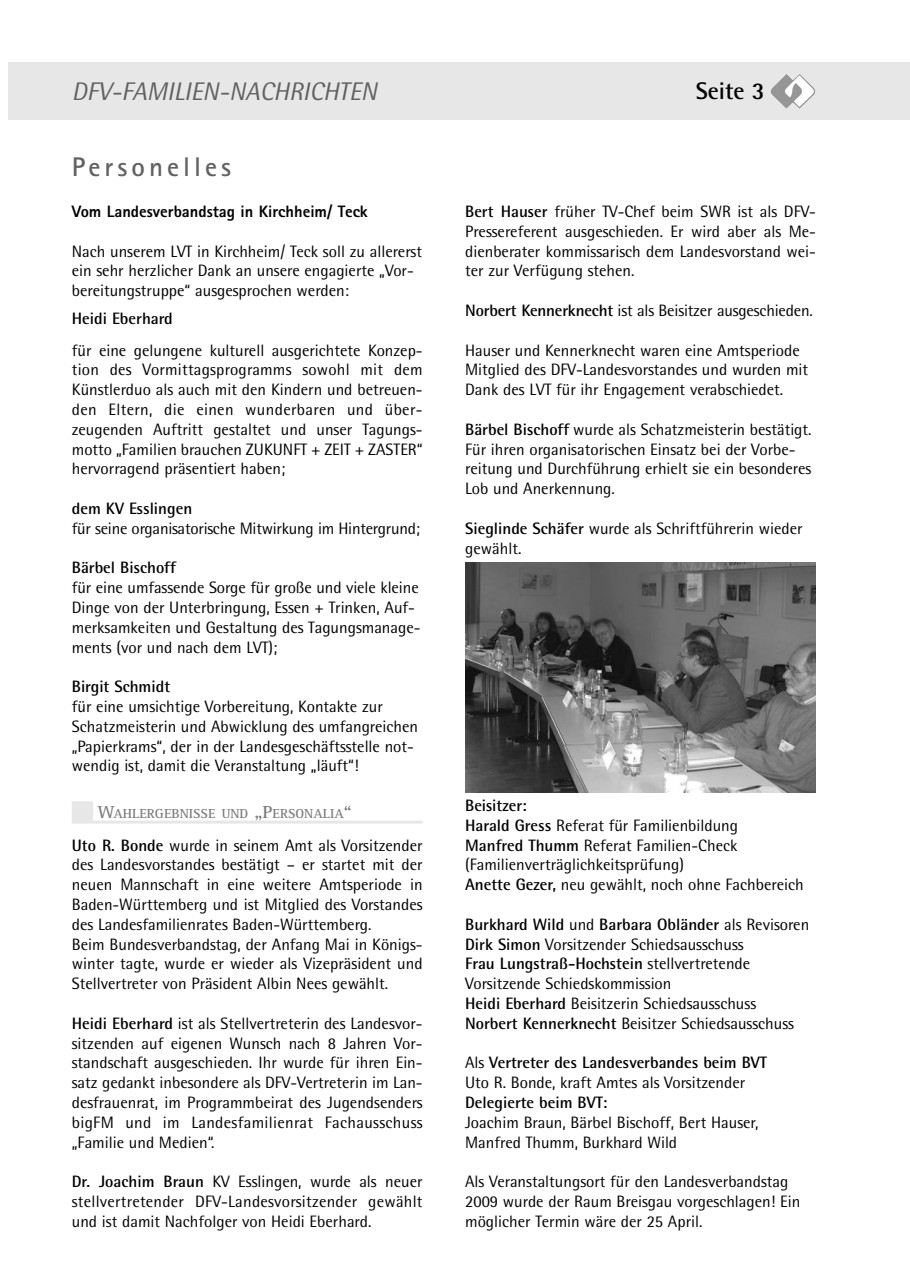
<style>
.page{position:relative;width:910px;height:1280px;background:#fff}
.page>*{position:absolute;margin:0;border:0;box-sizing:border-box;transform-origin:0 0}
.t1{font:700 27px "Rotis Sans Serif";letter-spacing:.15em;color:#626262}
.t2{font:italic 25.5px "Rotis Semi Sans";color:#626262}
.t3{font:700 24px "Rotis Semi Sans";color:#000}
.t4{font:16.5px/19.8px "Rotis Semi Sans";color:#000}
.t5{font:700 16.5px "Rotis Semi Sans";color:#000}
.t6{font:800 16.5px "Rotis Sans Serif";color:#000}
.t7{font:700 13.5px "Rotis Serif";color:#7d7d7d}
.s1{font-size:18px}
.s2{font-weight:700}
</style>
<div class="page">
<div style="left:8px;top:63px;width:901px;height:57px;background:#e7e7e7"></div>
<img style="left:771px;top:74px;width:44px;height:35px">
<div style="left:72px;top:801px;width:21px;height:21px;background:#e7e7e7"></div>
<hr style="left:72px;top:821px;width:351px;height:3px;background:#e7e7e7">
<img style="left:465px;top:562px;width:351px;height:230px">
<h2 class="t2" style="left:72px;top:76px;width:307px">DFV-FAMILIEN-NACHRICHTEN</h2>
<h3 class="t3" style="left:696px;top:76px;width:71px">Seite 3</h3>
<h1 class="t1" style="left:72px;top:150px;width:161px">Personelles</h1>
<p class="t6" style="left:72px;top:201px;width:298px">Vom Landesverbandstag in Kirchheim/ Teck</p>
<p class="t4" style="left:72px;top:241px;width:352px">Nach unserem LVT in Kirchheim/ Teck soll zu allererst ein sehr herzlicher Dank an unsere engagierte „Vor&shy;bereitungstruppe“ ausgesprochen werden:</p>
<p class="t5" style="left:72px;top:309px;width:103px">Heidi Eberhard</p>
<p class="t4" style="left:72px;top:340px;width:352px;text-align:justify">für eine gelungene kulturell ausgerichtete Konzep&shy;tion des Vormittagsprogramms sowohl mit dem Künstlerduo als auch mit den Kindern und betreuen&shy;den Eltern, die einen wunderbaren und über&shy;zeugenden Auftritt gestaltet und unser Tagungs&shy;motto „Familien brauchen ZUKUNFT + ZEIT + ZASTER“ hervorragend präsentiert haben;</p>
<p class="t5" style="left:72px;top:498px;width:122px">dem KV Esslingen</p>
<p class="t4" style="left:72px;top:518px;width:350px">für seine organisatorische Mitwirkung im Hintergrund;</p>
<p class="t5" style="left:72px;top:558px;width:106px">Bärbel Bischoff</p>
<p class="t4" style="left:72px;top:577px;width:350px">für eine umfassende Sorge für große und viele kleine Dinge von der Unterbringung, Essen + Trinken, Auf&shy;merksamkeiten und Gestaltung des Tagungsmanage&shy;ments (vor und nach dem LVT);</p>
<p class="t5" style="left:72px;top:676px;width:100px">Birgit Schmidt</p>
<p class="t4" style="left:72px;top:696px;width:348px">für eine umsichtige Vorbereitung, Kontakte zur Schatzmeisterin und Abwicklung des umfangreichen „Papierkrams“, der in der Landesgeschäftsstelle not&shy;wendig ist, damit die Veranstaltung „läuft“!</p>
<p class="t7" style="left:97px;top:806px;width:256px"><span class="s1">W</span>AHLERGEBNISSE UND <span class="s1">„P</span>ERSONALIA<span class="s1">“</span></p>
<p class="t4" style="left:72px;top:835px;width:352px"><span class="s2">Uto R. Bonde</span> wurde in seinem Amt als Vorsitzender des Landesvorstandes bestätigt – er startet mit der neuen Mannschaft in eine weitere Amtsperiode in Baden-Württemberg und ist Mitglied des Vorstandes des Landesfamilienrates Baden-Württemberg.<br>Beim Bundesverbandstag, der Anfang Mai in Königs&shy;winter tagte, wurde er wieder als Vizepräsident und Stellvertreter von Präsident Albin Nees gewählt.</p>
<p class="t4" style="left:72px;top:1013px;width:352px;text-align:justify"><span class="s2">Heidi Eberhard</span> ist als Stellvertreterin des Landesvor&shy;sitzenden auf eigenen Wunsch nach 8 Jahren Vor&shy;standschaft ausgeschieden. Ihr wurde für ihren Ein&shy;satz gedankt inbesondere als DFV-Vertreterin im Lan&shy;desfrauenrat, im Programmbeirat des Jugendsenders bigFM und im Landesfamilienrat Fachausschuss „Familie und Medien“.</p>
<p class="t4" style="left:72px;top:1171px;width:352px;text-align:justify"><span class="s2">Dr. Joachim Braun</span> KV Esslingen, wurde als neuer stellvertretender DFV-Landesvorsitzender gewählt und ist damit Nachfolger von Heidi Eberhard.</p>
<p class="t4" style="left:465px;top:201px;width:352px;text-align:justify"><span class="s2">Bert Hauser</span> früher TV-Chef beim SWR ist als DFV-Pressereferent ausgeschieden. Er wird aber als Me&shy;dienberater kommissarisch dem Landesvorstand wei&shy;ter zur Verfügung stehen.</p>
<p class="t4" style="left:465px;top:300px;width:349px"><span class="s2">Norbert Kennerknecht</span> ist als Beisitzer ausgeschieden.</p>
<p class="t4" style="left:465px;top:340px;width:345px">Hauser und Kennerknecht waren eine Amtsperiode<br>Mitglied des DFV-Landesvorstandes und wurden mit<br>Dank des LVT für ihr Engagement verabschiedet.</p>
<p class="t4" style="left:465px;top:419px;width:348px"><span class="s2">Bärbel Bischoff</span> wurde als Schatzmeisterin bestätigt.<br>Für ihren organisatorischen Einsatz bei der Vorbe&shy;reitung und Durchführung erhielt sie ein besonderes Lob und Anerkennung.</p>
<p class="t4" style="left:465px;top:518px;width:339px"><span class="s2">Sieglinde Schäfer</span> wurde als Schriftführerin wieder gewählt.</p>
<p class="t4" style="left:465px;top:795px;width:340px"><span class="s2">Beisitzer:<br>Harald Gress</span> Referat für Familienbildung<br><span class="s2">Manfred Thumm</span> Referat Familien-Check (Familienverträglichkeitsprüfung)<br><span class="s2">Anette Gezer,</span> neu gewählt, noch ohne Fachbereich</p>
<p class="t4" style="left:465px;top:914px;width:346px"><span class="s2">Burkhard Wild</span> und <span class="s2">Barbara Obländer</span> als Revisoren <span class="s2">Dirk Simon</span> Vorsitzender Schiedsausschuss<br><span class="s2">Frau Lungstraß-Hochstein</span> stellvertretende Vorsitzende Schiedskommission<br><span class="s2">Heidi Eberhard</span> Beisitzerin Schiedsausschuss <span class="s2">Norbert Kennerknecht</span> Beisitzer Schiedsausschuss</p>
<p class="t4" style="left:465px;top:1053px;width:303px">Als <span class="s2">Vertreter des Landesverbandes beim BVT<br></span>Uto R. Bonde, kraft Amtes als Vorsitzender</p>
<p class="t5" style="left:465px;top:1092px;width:144px">Delegierte beim BVT:</p>
<p class="t4" style="left:465px;top:1112px;width:295px">Joachim Braun, Bärbel Bischoff, Bert Hauser,<br>Manfred Thumm, Burkhard Wild</p>
<p class="t4" style="left:465px;top:1171px;width:337px">Als Veranstaltungsort für den Landesverbandstag<br>2009 wurde der Raum Breisgau vorgeschlagen! Ein möglicher Termin wäre der 25 April.</p>
</div>
